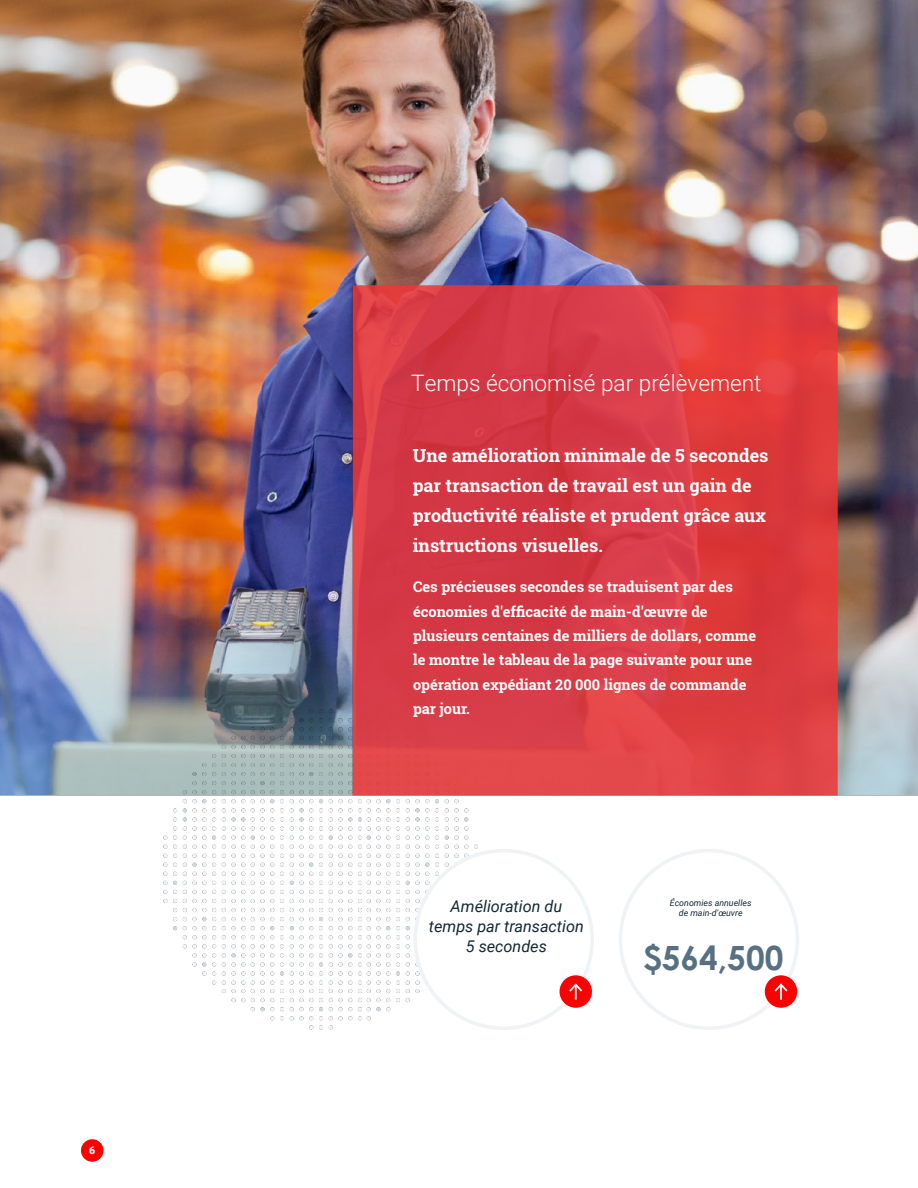
<style>
.page{position:relative;width:918px;height:1188px;background:#fff}
.page>*{position:absolute;margin:0;border:0;box-sizing:border-box;transform-origin:0 0}
.t1{font:700 33.45px "Century Gothic Pro";color:#577182}
.t2{font:300 22.65px "Roboto";color:#fff}
.t3{font:700 18px/30px "Roboto Slab";color:#fff}
.t4{font:italic 16.2px/20px "Roboto";color:#142934;text-align:center}
.t5{font:700 14.7px/24.3px "Roboto Slab";color:#fff}
.t6{font:900 10.5px "Roboto";color:#fff}
.t7{font:italic 8.85px/10.6px "Roboto";color:#142934;text-align:center}
</style>
<div class="page">
<div style="left:81px;top:1139px;width:23px;height:23px;background:#f00;border-radius:50%"></div>
<img style="left:0;top:0;width:918px;height:558px">
<img style="left:0;top:558px;width:918px;height:238px">
<img style="left:163px;top:700px;width:314px;height:330px">
<img style="left:353px;top:286px;width:484px;height:510px">
<div style="left:415px;top:851px;width:177px;height:177px;background:#fff;border-radius:50%"></div>
<div style="left:413px;top:849px;width:181px;height:181px;border:4px solid #f0f3f5;border-radius:50%"></div>
<div style="left:560px;top:975px;width:32px;height:33px;background:#f00;border-radius:50%"></div>
<svg style="left:569px;top:983px;width:14px;height:17px"></svg>
<div style="left:619px;top:849px;width:180px;height:181px;border:4px solid #f0f3f5;border-radius:50%"></div>
<div style="left:765px;top:975px;width:32px;height:33px;background:#f00;border-radius:50%"></div>
<svg style="left:774px;top:983px;width:14px;height:17px"></svg>
<p class="t6" style="left:89px;top:1143px;width:8px">6</p>
<p class="t2" style="left:411px;top:367px;width:352px">Temps économisé par prélèvement</p>
<p class="t3" style="left:413px;top:440px;width:357px">Une amélioration minimale de 5 secondes par transaction de travail est un gain de productivité réaliste et prudent grâce aux instructions visuelles.</p>
<p class="t5" style="left:413px;top:575px;width:345px">Ces précieuses secondes se traduisent par des économies d'efficacité de main-d'œuvre de plusieurs centaines de milliers de dollars, comme le montre le tableau de la page suivante pour une opération expédiant 20 000 lignes de commande par jour.</p>
<p class="t4" style="left:429px;top:896px;width:156px">Amélioration du temps par transaction<br>5 secondes</p>
<p class="t7" style="left:670px;top:897px;width:83px">Économies annuelles de main-d'œuvre</p>
<p class="t1" style="left:643px;top:937px;width:142px">$564,500</p>
</div>
